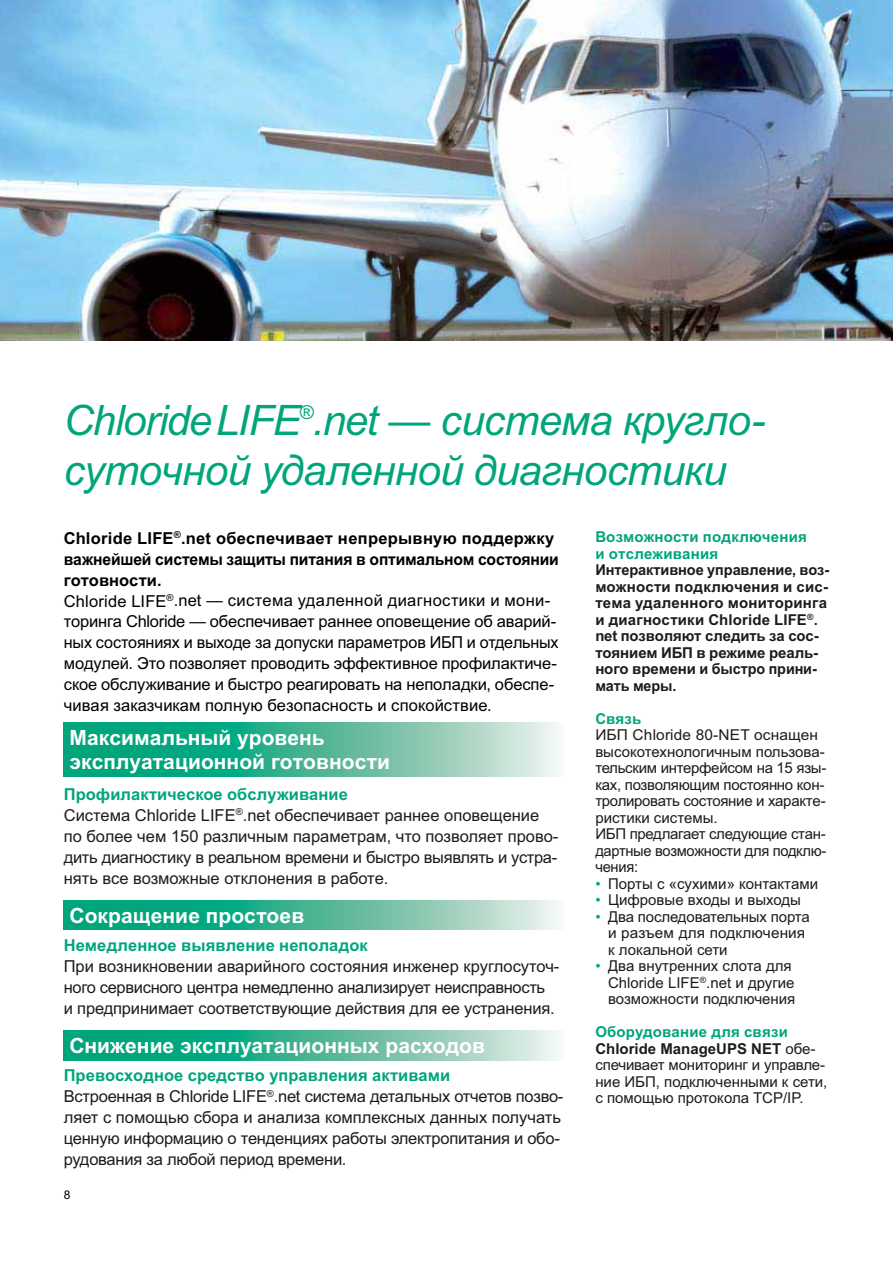
<style>
.page{position:relative;width:893px;height:1263px;background:#fff}
.page>*{position:absolute;margin:0;border:0;box-sizing:border-box;transform-origin:0 0}
.t1{font:italic 42px/50.4px "Arial";letter-spacing:-.02em;color:#00a57b}
.t2{font:700 21px/24px "Arial";letter-spacing:.005em;color:#fff}
.t3{font:16.5px/21px "Arial";letter-spacing:-.01em;color:#1c1c1b}
.t4{font:16.5px/21px "Arial";letter-spacing:-.01em;color:#000}
.t5{font:700 16.5px "Arial";letter-spacing:.005em;color:#00a57b}
.t6{font:15px/16.5px "Arial";letter-spacing:-.01em;color:#1c1c1b}
.t7{font:700 15px/16.5px "Arial";letter-spacing:-.005em;color:#1c1c1b}
.t8{font:700 15px/16.5px "Arial";letter-spacing:.015em;color:#00a57b}
.t9{font:12px "Arial";color:#000}
.s1{font-weight:700}
.s2{font-weight:700;color:#00a57b}
.s3{color:#00a57b}
</style>
<div class="page">
<img style="left:0;top:0;width:892px;height:340px">
<svg style="left:64px;top:722px;width:494px;height:55px;background:#52bb9e"></svg>
<svg style="left:64px;top:900px;width:494px;height:30px;background:#53bb9e"></svg>
<svg style="left:64px;top:1030px;width:494px;height:30px;background:#53bb9e"></svg>
<h1 class="t1" style="left:64px;top:399px;width:703px">ChlorideLIFE<sup>®</sup>.net — система кругло&shy;суточной удаленной диагностики</h1>
<p class="t4" style="left:64px;top:529px;width:496px"><span class="s1">Chloride LIFE</span><sup>®</sup><span class="s1">.net обеспечивает непрерывную поддержку важнейшей системы защиты питания в оптимальном состоянии готовности.<br></span>Chloride LIFE<sup>®</sup>.net — система удаленной диагностики и мони&shy;торинга Chloride — обеспечивает раннее оповещение об аварий&shy;ных состояниях и выходе за допуски параметров ИБП и отдельных модулей. Это позволяет проводить эффективное профилактиче&shy;ское обслуживание и быстро реагировать на неполадки, обеспе&shy;чивая заказчикам полную безопасность и спокойствие.</p>
<p class="t2" style="left:70px;top:728px;width:322px">Максимальный уровень эксплуатационной готовности</p>
<p class="t3" style="left:64px;top:785px;width:496px"><span class="s2">Профилактическое обслуживание<br></span>Система Chloride LIFE<sup>®</sup>.net обеспечивает раннее оповещение по более чем 150 различным параметрам, что позволяет прово&shy;дить диагностику в реальном времени и быстро выявлять и устра&shy;нять все возможные отклонения в работе.</p>
<p class="t2" style="left:70px;top:905px;width:236px">Сокращение простоев</p>
<p class="t5" style="left:64px;top:939px;width:305px">Немедленное выявление неполадок</p>
<p class="t3" style="left:64px;top:957px;width:497px">При возникновении аварийного состояния инженер круглосуточ&shy;ного сервисного центра немедленно анализирует неисправность<br>и предпринимает соответствующие действия для ее устранения.</p>
<p class="t2" style="left:70px;top:1036px;width:417px">Снижение эксплуатационных расходов</p>
<p class="t3" style="left:64px;top:1066px;width:501px"><span class="s2">Превосходное средство управления активами<br></span>Встроенная в Chloride LIFE<sup>®</sup>.net система детальных отчетов позво&shy;ляет с помощью сбора и анализа комплексных данных получать ценную информацию о тенденциях работы электропитания и обо&shy;рудования за любой период времени.</p>
<p class="t9" style="left:64px;top:1190px;width:8px">8</p>
<p class="t8" style="left:595px;top:530px;width:213px">Возможности подключения и отслеживания</p>
<p class="t7" style="left:595px;top:563px;width:235px">Интерактивное управление, воз&shy;можности подключения и сис&shy;тема удаленного мониторинга и диагностики Chloride LIFE<sup>®</sup>. net позволяют следить за сос&shy;тоянием ИБП в режиме реаль&shy;ного времени и быстро прини&shy;мать меры.</p>
<p class="t8" style="left:595px;top:712px;width:47px">Связь</p>
<p class="t6" style="left:595px;top:728px;width:233px">ИБП Chloride 80-NET оснащен высокотехнологичным пользова&shy;тельским интерфейсом на 15 язы&shy;ках, позволяющим постоянно кон&shy;тролировать состояние и характе&shy;ристики системы.<br>ИБП предлагает следующие стан&shy;дартные возможности для подклю&shy;чения:</p>
<p class="t6" style="left:595px;top:877px;width:224px"><span class="s3">•</span> Порты с «сухими» контактами</p>
<p class="t6" style="left:595px;top:893px;width:207px"><span class="s3">•</span> Цифровые входы и выходы</p>
<p class="t6" style="left:608px;top:910px;width:203px;text-indent:-13px"><span class="s3">•</span> Два последовательных порта и разъем для подключения к локальной сети</p>
<p class="t6" style="left:608px;top:959px;width:189px;text-indent:-13px"><span class="s3">•</span> Два внутренних слота для<br>Chloride LIFE<sup>®</sup>.net и другие возможности подключения</p>
<p class="t6" style="left:595px;top:1025px;width:233px"><span class="s2">Оборудование для связи<br></span><span class="s1">Chloride ManageUPS NET</span> обе&shy;спечивает мониторинг и управле&shy;ние ИБП, подключенными к сети, с помощью протокола TCP/IP.</p>
</div>
